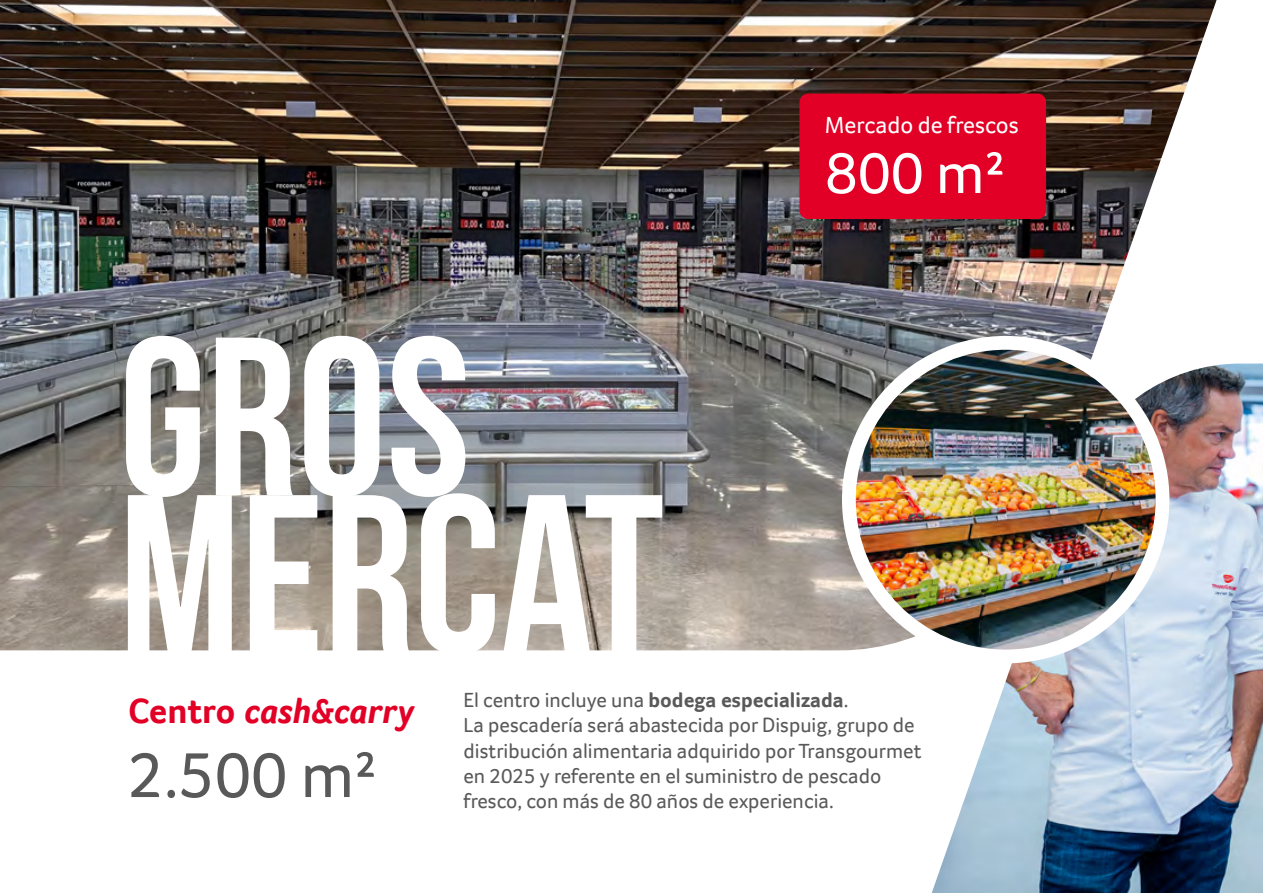
<style>
.page{position:relative;width:1263px;height:893px;background:#fff}
.page>*{position:absolute;margin:0;border:0;box-sizing:border-box;transform-origin:0 0}
.t1{font:225px "Bebas Neue";color:#fff}
.t2{font:66px "Transgourmet";color:#595959}
.t3{font:60px "Transgourmet";color:#fff}
.t4{font:italic 700 36px "Transgourmet";color:#e20026}
.t5{font:24px "Transgourmet";color:#fff}
.t6{font:21px/25.2px "Transgourmet";color:#595959}
.s1{font-weight:700}
.s2{font-style:normal}
</style>
<div class="page">
<img style="left:0;top:0;width:1216px;height:650px">
<div style="left:799px;top:94px;width:247px;height:125px;background:#e20026;border-radius:9px"></div>
<img style="left:932px;top:364px;width:331px;height:529px">
<div style="left:842px;top:336px;width:327px;height:327px;background:#fff;border-radius:50%"></div>
<img style="left:856px;top:350px;width:299px;height:299px;border-radius:150px">
<p class="t5" style="left:825px;top:111px;width:195px">Mercado de frescos</p>
<h3 class="t3" style="left:825px;top:138px;width:181px">800 m²</h3>
<h1 class="t1" style="left:119px;top:294px;width:353px">GRos</h1>
<h1 class="t1" style="left:119px;top:451px;width:546px">MERCAT</h1>
<p class="t6" style="left:463px;top:687px;width:459px">El centro incluye una <span class="s1">bodega especializada</span>.<br>La pescadería será abastecida por Dispuig, grupo de distribución alimentaria adquirido por Transgourmet en 2025 y referente en el suministro de pescado</p>
<h3 class="t4" style="left:128px;top:690px;width:287px"><span class="s2">Centro</span> cash&amp;carry</h3>
<h2 class="t2" style="left:128px;top:737px;width:250px">2.500 m²</h2>
<p class="t6" style="left:463px;top:788px;width:372px">fresco, con más de 80 años de experiencia.</p>
</div>
